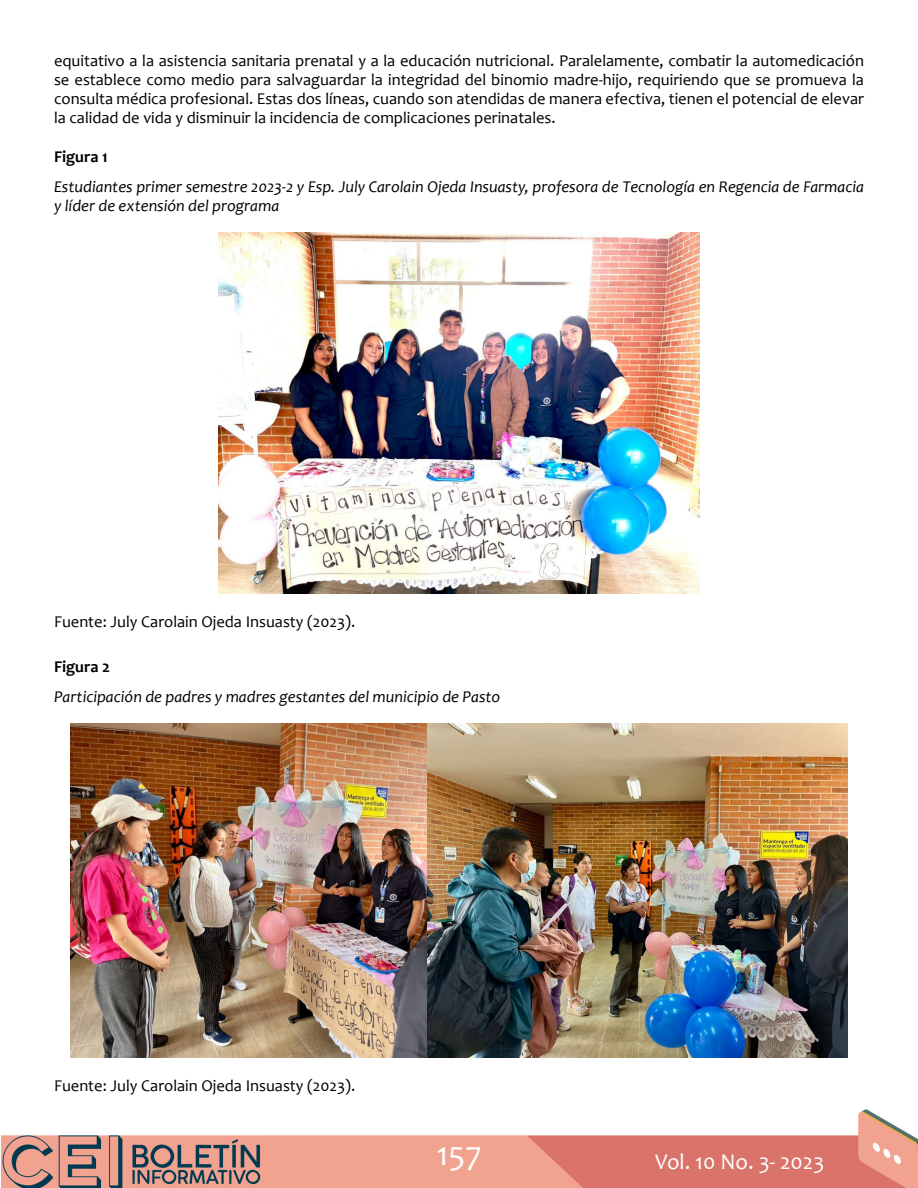
<style>
.page{position:relative;width:918px;height:1188px;background:#fff}
.page>*{position:absolute;margin:0;border:0;box-sizing:border-box;transform-origin:0 0}
.t1{font:34.5px "Candara";color:#fff}
.t2{font:22.5px "Candara";color:#fff}
.t3{font:16.5px/18.9px "Candara";color:#000;text-align:justify}
.t4{font:italic 16.5px/19.8px "Candara";color:#000}
.t5{font:700 16.5px "Candara";color:#000}
</style>
<div class="page">
<img style="left:1px;top:1109px;width:917px;height:79px">
<img style="left:218px;top:233px;width:482px;height:361px">
<img style="left:70px;top:723px;width:778px;height:335px">
<p class="t3" style="left:54px;top:51px;width:812px">equitativo a la asistencia sanitaria prenatal y a la educación nutricional. Paralelamente, combatir la automedicación se establece como medio para salvaguardar la integridad del binomio madre-hijo, requiriendo que se promueva la consulta médica profesional. Estas dos líneas, cuando son atendidas de manera efectiva, tienen el potencial de elevar la calidad de vida y disminuir la incidencia de complicaciones perinatales.</p>
<p class="t5" style="left:54px;top:146px;width:55px">Figura 1</p>
<p class="t4" style="left:54px;top:176px;width:812px">Estudiantes primer semestre 2023-2 y Esp. July Carolain Ojeda Insuasty, profesora de Tecnología en Regencia de Farmacia y líder de extensión del programa</p>
<p class="t3" style="left:54px;top:612px;width:303px">Fuente: July Carolain Ojeda Insuasty (2023).</p>
<p class="t5" style="left:54px;top:656px;width:58px">Figura 2</p>
<p class="t4" style="left:54px;top:687px;width:448px">Participación de padres y madres gestantes del municipio de Pasto</p>
<p class="t3" style="left:54px;top:1076px;width:303px">Fuente: July Carolain Ojeda Insuasty (2023).</p>
<h1 class="t1" style="left:436px;top:1132px;width:47px">157</h1>
<h2 class="t2" style="left:655px;top:1147px;width:171px">Vol. 10 No. 3- 2023</h2>
</div>
